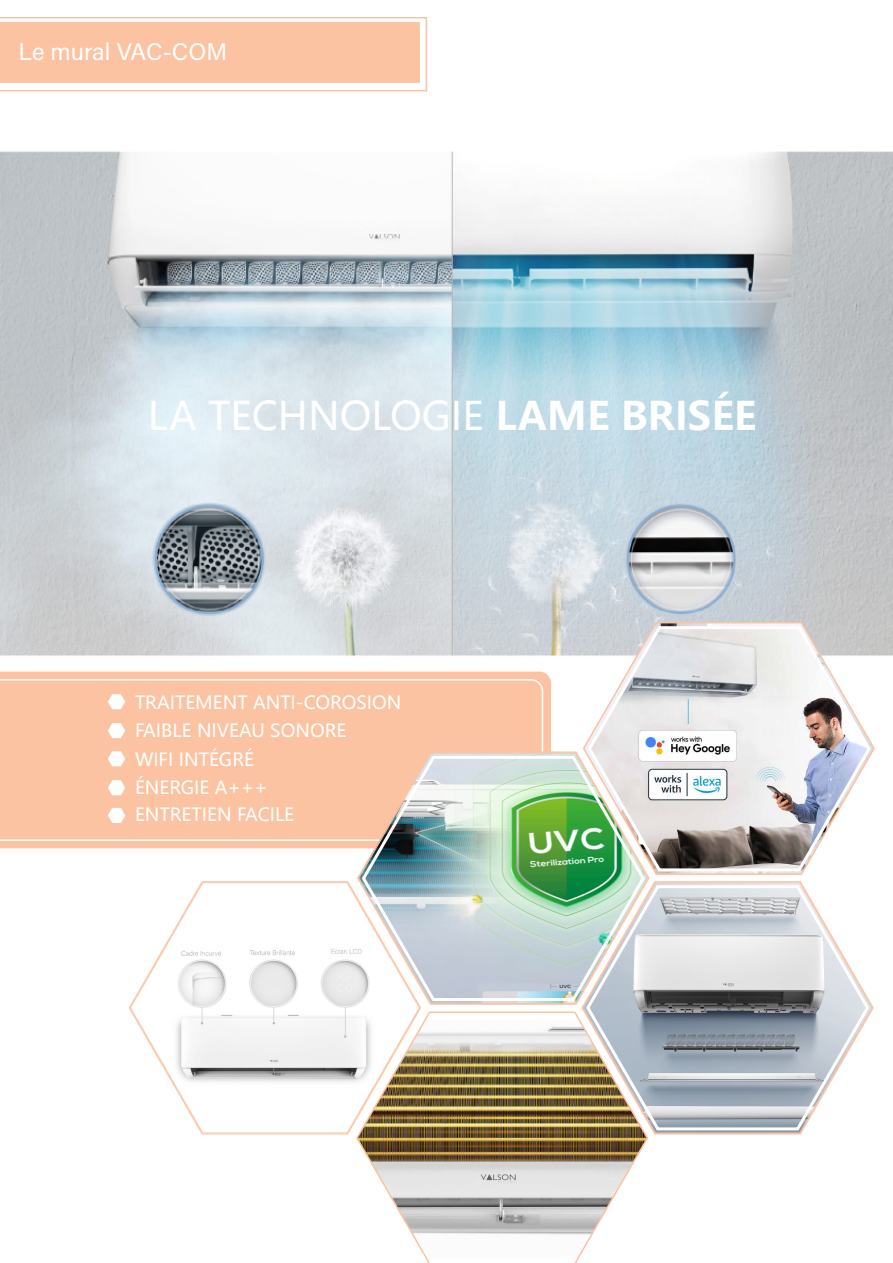
<style>
.page{position:relative;width:893px;height:1263px;background:#fff}
.page>*{position:absolute;margin:0;border:0;box-sizing:border-box;transform-origin:0 0}
.t1{font:39px "Microsoft Ya Hei";color:#fff}
.t2{font:24px "Acumin Variable Concept";color:#fff}
.t3{font:18px "Microsoft Ya Hei";color:#fff}
.s1{font-weight:700}
</style>
<div class="page">
<div style="left:0;top:715px;width:551px;height:133px;background:#fbc3a1"></div>
<div style="left:0;top:715px;width:543px;height:126px;background:#fbc3a1"></div>
<svg style="left:0;top:17px;width:427px;height:66px;background:#fbc7a7"></svg>
<img style="left:0;top:83px;width:893px;height:632px">
<img style="left:356px;top:1011px;width:292px;height:252px">
<svg style="left:582px;top:621px;width:294px;height:255px"></svg>
<svg style="left:128px;top:881px;width:294px;height:254px"></svg>
<svg style="left:130px;top:882px;width:290px;height:251px"></svg>
<svg style="left:108px;top:694px;width:17px;height:15px"></svg>
<svg style="left:108px;top:723px;width:17px;height:15px"></svg>
<svg style="left:108px;top:751px;width:17px;height:15px"></svg>
<svg style="left:108px;top:780px;width:17px;height:15px"></svg>
<svg style="left:581px;top:881px;width:293px;height:254px"></svg>
<svg style="left:108px;top:808px;width:17px;height:15px"></svg>
<img style="left:360px;top:753px;width:287px;height:249px">
<img style="left:586px;top:624px;width:286px;height:249px">
<svg style="left:584px;top:882px;width:287px;height:250px"></svg>
<p class="t2" style="left:19px;top:35px;width:210px">Le mural VAC-COM</p>
<p class="t1" style="left:148px;top:390px;width:610px">LA TECHNOLOGIE <span class="s1">LAME BRISÉE</span></p>
<p class="t3" style="left:135px;top:690px;width:268px">TRAITEMENT ANTI-COROSION</p>
<p class="t3" style="left:135px;top:718px;width:213px">FAIBLE NIVEAU SONORE</p>
<p class="t3" style="left:135px;top:747px;width:120px">WIFI INTÉGRÉ</p>
<p class="t3" style="left:135px;top:775px;width:134px">ÉNERGIE A+++</p>
<p class="t3" style="left:135px;top:803px;width:161px">ENTRETIEN FACILE</p>
</div>
